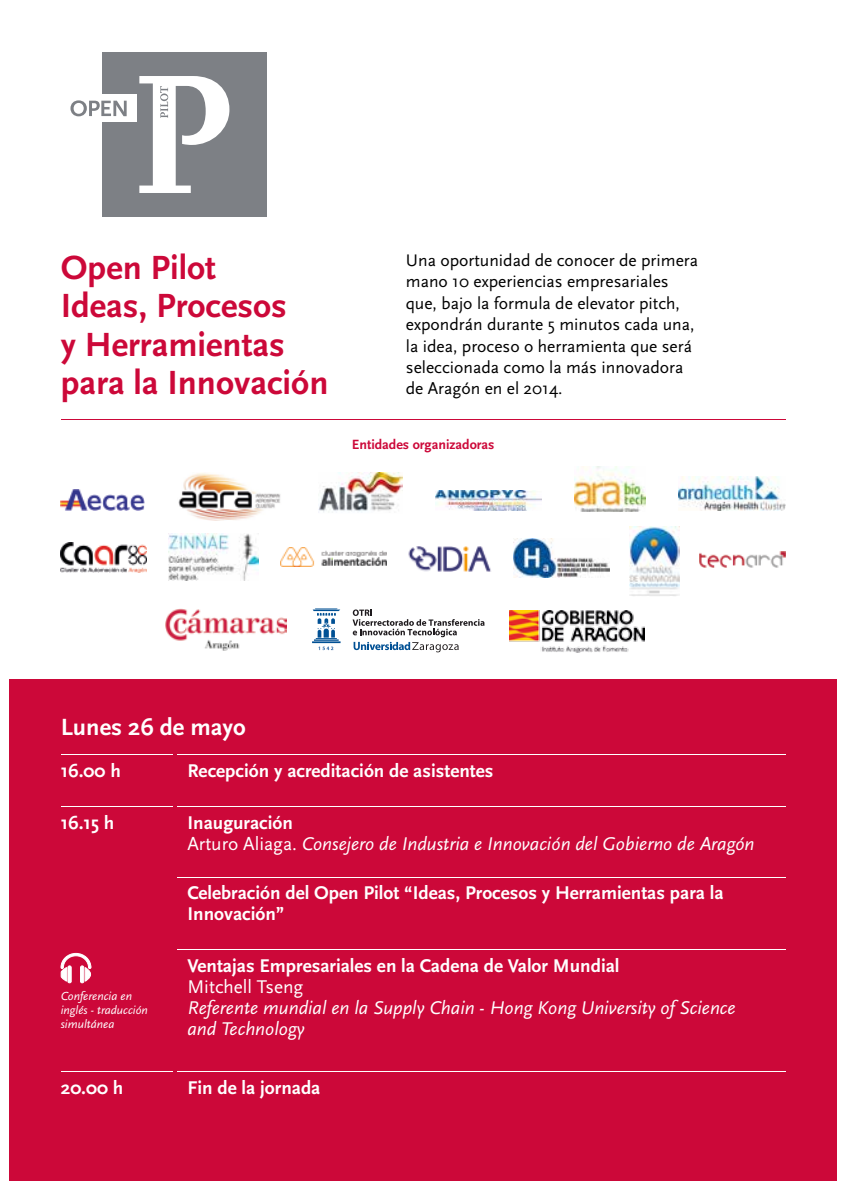
<style>
.page{position:relative;width:844px;height:1181px;background:#fff}
.page>*{position:absolute;margin:0;border:0;box-sizing:border-box;transform-origin:0 0}
.t1{font:700 35px/38.5px "Scala Sans";color:#cc0839}
.t2{font:700 24.5px "Scala Sans";color:#fff}
.t3{font:700 19.25px/21px "Scala Sans";color:#fff}
.t4{font:italic 19.25px/21px "Scala Sans";color:#fff}
.t5{font:19.25px "Scala Sans";color:#fff}
.t6{font:17.5px/21.3px "Scala Sans";color:#000}
.t7{font:700 14px "Scala Sans";color:#cc0839}
.t8{font:italic 12.25px/14px "Scala Sans";color:#fff}
.s1{font-weight:700;font-style:normal}
.s2{font-style:normal}
</style>
<div class="page">
<img style="left:510px;top:610px;width:134px;height:42px">
<div style="left:9px;top:680px;width:827px;height:501px;background:#cc0839"></div>
<hr style="left:61px;top:419px;width:724px;height:1px;background:#cc0839">
<div style="left:102px;top:52px;width:165px;height:165px;background:#7d8085"></div>
<svg style="left:139px;top:76px;width:90px;height:117px"></svg>
<div style="left:61px;top:94px;width:75px;height:28px;background:#fff"></div>
<svg style="left:70px;top:100px;width:57px;height:16px"></svg>
<img style="left:61px;top:490px;width:83px;height:20px">
<img style="left:178px;top:473px;width:103px;height:47px">
<img style="left:318px;top:473px;width:84px;height:40px">
<img style="left:435px;top:490px;width:106px;height:21px">
<img style="left:574px;top:466px;width:71px;height:46px">
<img style="left:678px;top:477px;width:107px;height:33px">
<img style="left:513px;top:538px;width:96px;height:40px">
<img style="left:61px;top:543px;width:86px;height:29px">
<img style="left:168px;top:534px;width:91px;height:46px">
<img style="left:280px;top:547px;width:106px;height:20px">
<img style="left:629px;top:526px;width:50px;height:70px">
<img style="left:408px;top:546px;width:83px;height:25px">
<img style="left:699px;top:552px;width:86px;height:15px">
<svg style="left:312px;top:608px;width:28px;height:42px"></svg>
<svg style="left:352px;top:609px;width:132px;height:43px"></svg>
<img style="left:165px;top:609px;width:121px;height:41px">
<hr style="left:61px;top:754px;width:111px;height:1px;background:#fff">
<hr style="left:61px;top:806px;width:111px;height:1px;background:#fff">
<hr style="left:61px;top:1071px;width:111px;height:1px;background:#fff">
<hr style="left:177px;top:754px;width:608px;height:1px;background:#fff">
<hr style="left:177px;top:806px;width:608px;height:1px;background:#fff">
<hr style="left:177px;top:876px;width:608px;height:1px;background:#fff">
<hr style="left:177px;top:1071px;width:608px;height:1px;background:#fff">
<svg style="left:61px;top:953px;width:30px;height:31px"></svg>
<hr style="left:177px;top:948px;width:608px;height:1px;background:#fff">
<h1 class="t1" style="left:61px;top:249px;width:269px">Open Pilot<br>Ideas, Procesos<br>y Herramientas para la Innovación</h1>
<p class="t6" style="left:406px;top:250px;width:294px">una oportunidad de conocer de primera mano 10 experiencias empresariales que, bajo la formula de elevator pitch, expondrán durante 5 minutos cada una, la idea, proceso o herramienta que será seleccionada como la más innovadora de Aragón en el 2014.</p>
<p class="t7" style="left:352px;top:437px;width:144px">Entidades organizadoras</p>
<h2 class="t2" style="left:61px;top:714px;width:186px">Lunes 26 de mayo</h2>
<p class="t3" style="left:61px;top:761px;width:62px">16.00 h</p>
<p class="t3" style="left:61px;top:813px;width:55px">16.15 h</p>
<p class="t8" style="left:61px;top:989px;width:89px">Conferencia en inglés - traducción simultánea</p>
<p class="t3" style="left:61px;top:1078px;width:64px">20.00 h</p>
<p class="t3" style="left:187px;top:761px;width:307px">Recepción y acreditación de asistentes</p>
<p class="t4" style="left:187px;top:813px;width:568px"><span class="s1">Inauguración<br></span><span class="s2">Arturo Aliaga.</span> Consejero de Industria e Innovación del Gobierno de Aragón</p>
<p class="t3" style="left:187px;top:882px;width:537px">Celebración del Open Pilot “Ideas, Procesos y Herramientas para la<br>Innovación”</p>
<p class="t3" style="left:187px;top:955px;width:433px">Ventajas Empresariales en la Cadena de Valor Mundial</p>
<p class="t5" style="left:187px;top:976px;width:117px">Mitchell tseng</p>
<p class="t4" style="left:187px;top:997px;width:549px">Referente mundial en la Supply Chain - Hong Kong University of Science and Technology</p>
<p class="t3" style="left:187px;top:1078px;width:134px">Fin de la jornada</p>
</div>
